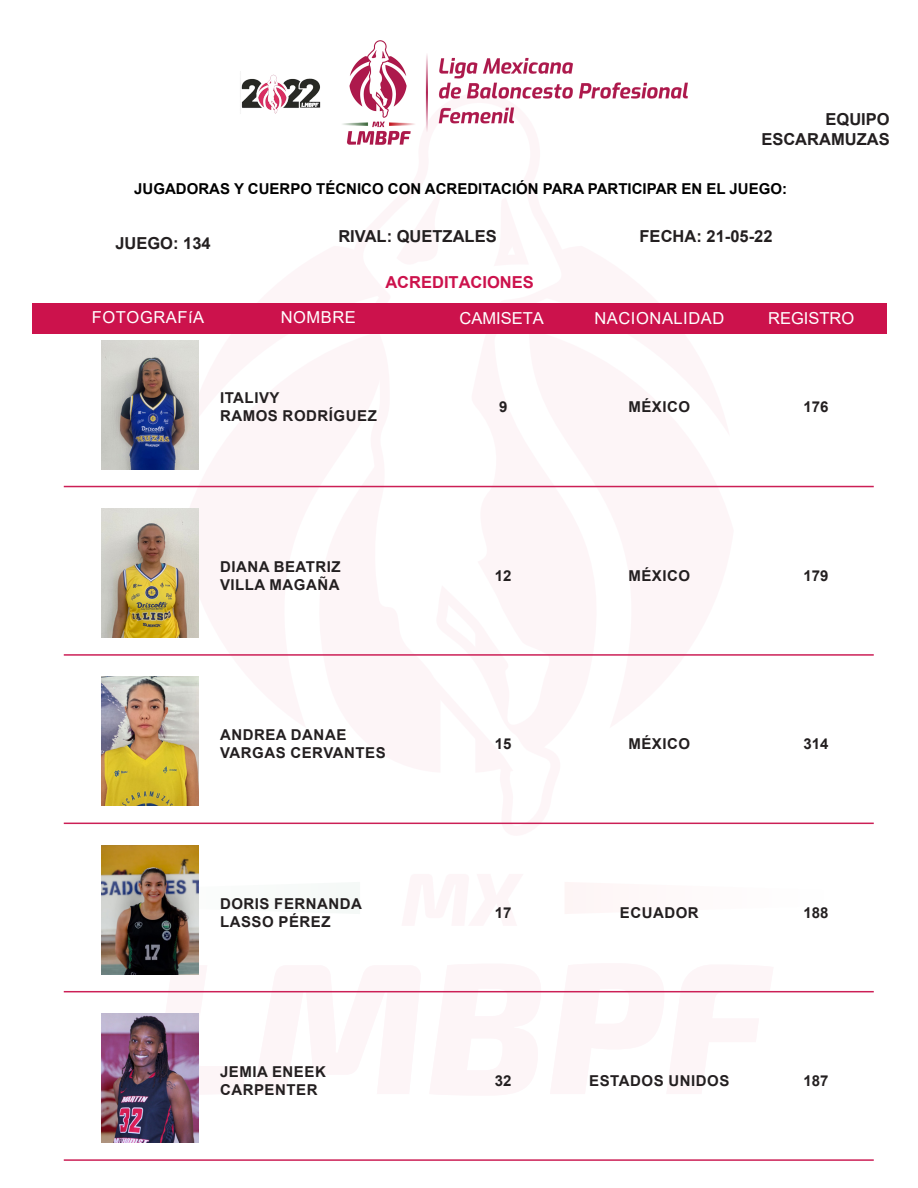
<style>
.page{position:relative;width:918px;height:1188px;background:#fff}
.page>*{position:absolute;margin:0;border:0;box-sizing:border-box;transform-origin:0 0}
.t1{font:700 16.5px/19.8px "Arial";color:#231f20;text-align:right}
.t2{font:16.5px "Arial";letter-spacing:.035em;color:#fff}
.t3{font:16.5px "Arial";color:#fff}
.t4{font:700 16.5px "Arial";color:#cc124c}
.t5{font:700 15px "Arial";letter-spacing:.035em;color:#231f20}
.t6{font:700 15px "Arial";color:#000}
</style>
<div class="page">
<svg style="left:146px;top:953px;width:639px;height:153px"></svg>
<svg style="left:101px;top:871px;width:98px;height:54px"></svg>
<svg style="left:360px;top:485px;width:204px;height:340px"></svg>
<div style="left:33px;top:303px;width:854px;height:31px;background:#cc124c"></div>
<img style="left:240px;top:40px;width:447px;height:105px">
<img style="left:102px;top:340px;width:96px;height:129px">
<hr style="left:64px;top:486px;width:810px;height:1px;background:#cc1f56">
<img style="left:102px;top:509px;width:96px;height:129px">
<hr style="left:64px;top:654px;width:810px;height:2px;background:#cc1f56">
<img style="left:102px;top:677px;width:96px;height:129px">
<hr style="left:64px;top:823px;width:810px;height:1px;background:#cc1f56">
<img style="left:102px;top:845px;width:96px;height:129px">
<hr style="left:64px;top:991px;width:810px;height:1px;background:#cc1f56">
<img style="left:102px;top:1014px;width:96px;height:129px">
<hr style="left:64px;top:1159px;width:810px;height:2px;background:#cc1f56">
<p class="t1" style="left:761px;top:110px;width:130px">EQUIPO<br>ESCARAMUZAS</p>
<p class="t6" style="left:134px;top:178px;width:654px">JUGADORAS Y CUERPO TÉCNICO CON ACREDITACIÓN PARA PARTICIPAR EN EL JUEGO:</p>
<p class="t1" style="left:115px;top:233px;width:97px">JUEGO: 134</p>
<p class="t1" style="left:338px;top:227px;width:160px">RIVAL: QUETZALES</p>
<p class="t1" style="left:640px;top:227px;width:134px">FECHA: 21-05-22</p>
<p class="t4" style="left:385px;top:271px;width:150px">ACREDITACIONES</p>
<p class="t2" style="left:92px;top:306px;width:114px">FOTOGRAFíA</p>
<p class="t2" style="left:281px;top:306px;width:77px">NOMBRE</p>
<p class="t3" style="left:460px;top:307px;width:86px">CAMISETA</p>
<p class="t3" style="left:768px;top:307px;width:88px">REGISTRO</p>
<p class="t2" style="left:594px;top:307px;width:131px">NACIONALIDAD</p>
<p class="t5" style="left:220px;top:388px;width:61px">ITALIVY</p>
<p class="t5" style="left:220px;top:406px;width:158px">RAMOS RODRÍGUEZ</p>
<p class="t5" style="left:211px;top:406px;width:120px">(APELLIDOS)&gt;&gt;</p>
<p class="t5" style="left:220px;top:556px;width:122px">DIANA BEATRIZ</p>
<p class="t5" style="left:220px;top:574px;width:121px">VILLA MAGAÑA</p>
<p class="t5" style="left:220px;top:724px;width:128px">ANDREA DANAE</p>
<p class="t5" style="left:220px;top:742px;width:167px">VARGAS CERVANTES</p>
<p class="t5" style="left:220px;top:893px;width:144px">DORIS FERNANDA</p>
<p class="t5" style="left:220px;top:911px;width:112px">LASSO PÉREZ</p>
<p class="t5" style="left:220px;top:1061px;width:107px">JEMIA ENEEK</p>
<p class="t5" style="left:220px;top:1079px;width:99px">CARPENTER</p>
<p class="t5" style="left:499px;top:397px;width:10px">9</p>
<p class="t5" style="left:628px;top:397px;width:63px">MÉXICO</p>
<p class="t5" style="left:804px;top:397px;width:27px">176</p>
<p class="t5" style="left:495px;top:565px;width:18px">12</p>
<p class="t5" style="left:628px;top:565px;width:63px">MÉXICO</p>
<p class="t5" style="left:804px;top:565px;width:27px">179</p>
<p class="t5" style="left:495px;top:733px;width:18px">15</p>
<p class="t5" style="left:628px;top:733px;width:63px">MÉXICO</p>
<p class="t5" style="left:804px;top:733px;width:27px">314</p>
<p class="t5" style="left:495px;top:902px;width:18px">17</p>
<p class="t5" style="left:620px;top:902px;width:80px">ECUADOR</p>
<p class="t5" style="left:804px;top:902px;width:27px">188</p>
<p class="t5" style="left:495px;top:1070px;width:18px">32</p>
<p class="t5" style="left:589px;top:1070px;width:142px">ESTADOS UNIDOS</p>
<p class="t5" style="left:804px;top:1070px;width:27px">187</p>
</div>
